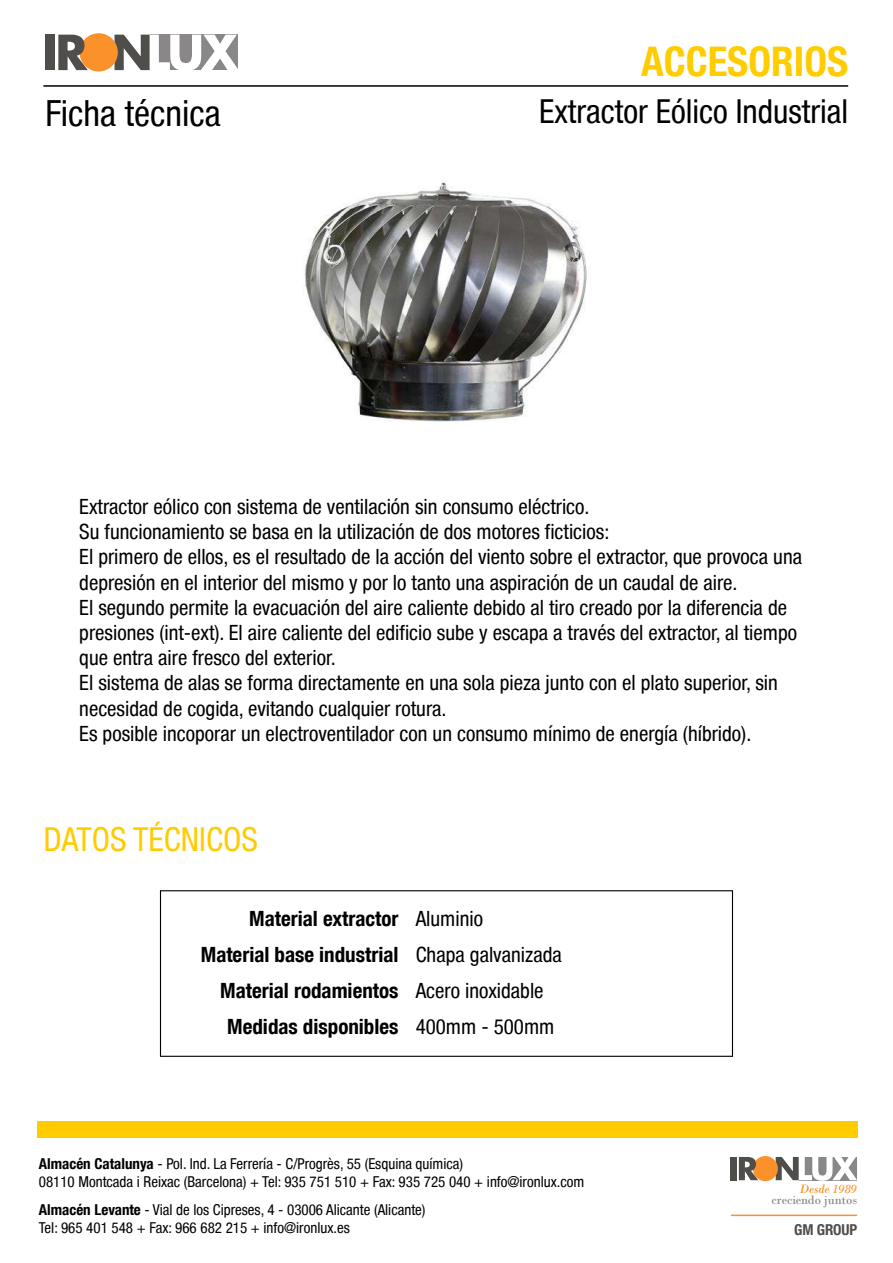
<style>
.page{position:relative;width:893px;height:1263px;background:#fff}
.page>*{position:absolute;margin:0;border:0;box-sizing:border-box;transform-origin:0 0}
.t1{font:700 condensed 40.8px "Helvetica Neue Condensed";color:#fc0}
.t2{font:condensed 36px "Helvetica Neue Condensed";color:#000}
.t3{font:condensed 33px "Helvetica Neue Condensed";color:#000}
.t4{font:condensed 33px "Helvetica Neue Condensed";color:#fc0}
.t5{font:condensed 21px/25.2px "Helvetica Neue Condensed";color:#000}
.t6{font:700 condensed 21px/36px "Helvetica Neue Condensed";color:#000;text-align:right}
.t7{font:condensed 15px/18px "Helvetica Neue Condensed";color:#000}
.t8{font:700 condensed 15px "Helvetica Neue Condensed";letter-spacing:-.01em;color:#504e4b}
.t9{font:12.9px "Bodoni";letter-spacing:-.01em;color:#898788}
.t10{font:italic 12.9px "Bodoni";letter-spacing:-.01em;color:#fa912a}
.s1{font-weight:700}
</style>
<div class="page">
<div style="left:45px;top:35px;width:10px;height:35px;background:#504e4b"></div>
<svg style="left:115px;top:35px;width:123px;height:36px"></svg>
<div style="left:80px;top:33px;width:38px;height:38px;background:#fa912a;border-radius:50%"></div>
<svg style="left:58px;top:35px;width:30px;height:35px"></svg>
<div style="left:38px;top:1121px;width:820px;height:16px;background:#fc0"></div>
<div style="left:730px;top:1157px;width:6px;height:23px;background:#504e4b"></div>
<svg style="left:776px;top:1157px;width:81px;height:24px"></svg>
<div style="left:753px;top:1156px;width:25px;height:25px;background:#fa912a;border-radius:50%"></div>
<svg style="left:739px;top:1157px;width:19px;height:23px"></svg>
<hr style="left:731px;top:1214px;width:126px;height:2px;background:#fa912a">
<hr style="left:43px;top:85px;width:805px;height:2px;background:#000">
<div style="left:160px;top:890px;width:573px;height:167px;border:1px solid #000"></div>
<img style="left:305px;top:181px;width:282px;height:241px">
<h1 class="t1" style="left:641px;top:36px;width:208px">ACCESORIOS</h1>
<h2 class="t2" style="left:45px;top:92px;width:177px">Ficha técnica</h2>
<h3 class="t3" style="left:539px;top:92px;width:311px">Extractor Eólico Industrial</h3>
<p class="t5" style="left:79px;top:494px;width:724px">Extractor eólico con sistema de ventilación sin consumo eléctrico.<br>Su funcionamiento se basa en la utilización de dos motores ficticios:<br>El primero de ellos, es el resultado de la acción del viento sobre el extractor, que provoca una depresión en el interior del mismo y por lo tanto una aspiración de un caudal de aire.<br>El segundo permite la evacuación del aire caliente debido al tiro creado por la diferencia de presiones (int-ext). El aire caliente del edificio sube y escapa a través del extractor, al tiempo que entra aire fresco del exterior.<br>El sistema de alas se forma directamente en una sola pieza junto con el plato superior, sin necesidad de cogida, evitando cualquier rotura.<br>Es posible incoporar un electroventilador con un consumo mínimo de energía (híbrido).</p>
<h3 class="t4" style="left:43px;top:821px;width:216px">DATOS TÉCNICOS</h3>
<p class="t6" style="left:201px;top:900px;width:199px">Material extractor<br>Material base industrial<br>Material rodamientos<br>Medidas disponibles</p>
<p class="t5" style="left:416px;top:900px;width:147px;line-height:36px">Aluminio<br>Chapa galvanizada<br>Acero inoxidable<br>400mm - 500mm</p>
<p class="t7" style="left:39px;top:1154px;width:547px"><span class="s1">Almacén Catalunya</span> - Pol. Ind. La Ferrería - C/Progrès, 55 (Esquina química)<br>08110 Montcada i Reixac (Barcelona) + Tel: 935 751 510 + Fax: 935 725 040 + info@ironlux.com</p>
<p class="t7" style="left:39px;top:1200px;width:388px"><span class="s1">Almacén Levante</span> - Vial de los Cipreses, 4 - 03006 Alicante (Alicante)<br>Tel: 965 401 548 + Fax: 966 682 215 + info@ironlux.es</p>
<p class="t10" style="left:799px;top:1181px;width:59px">Desde 1989</p>
<p class="t9" style="left:772px;top:1192px;width:87px">creciendo juntos</p>
<p class="t8" style="left:794px;top:1221px;width:64px">GM GROUP</p>
</div>
